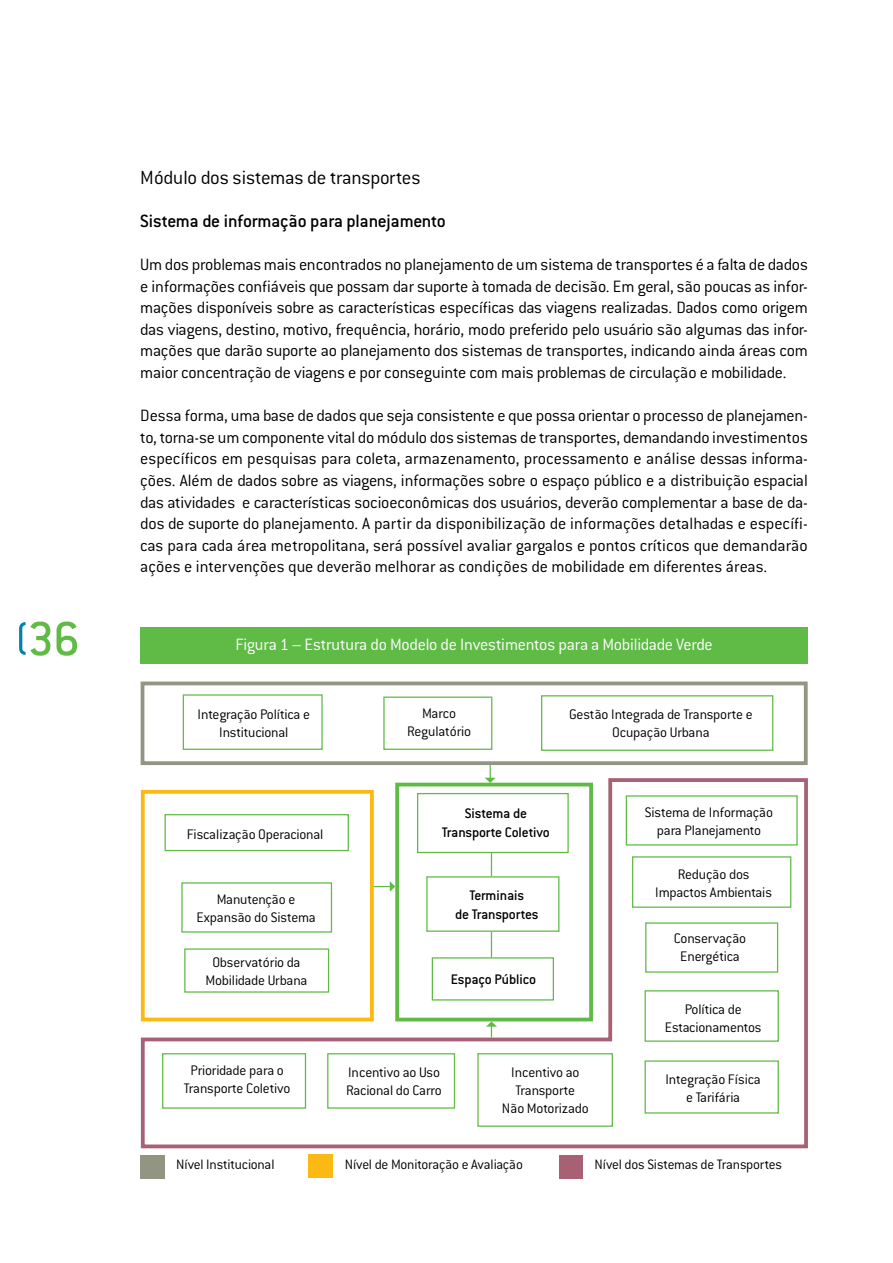
<style>
.page{position:relative;width:893px;height:1263px;background:#fff}
.page>*{position:absolute;margin:0;border:0;box-sizing:border-box;transform-origin:0 0}
.t1{font:500 52.5px "Conduit ITC";color:#5fbb46}
.t2{font:300 21px "Conduit ITC";letter-spacing:-.015em;color:#000}
.t3{font:500 19.5px "Conduit ITC";letter-spacing:-.015em;color:#000}
.t4{font:300 18px/21.6px "Conduit ITC";letter-spacing:-.01em;color:#000;text-align:justify}
.t5{font:300 18px "Conduit ITC";letter-spacing:-.015em;color:#fff}
.t6{font:300 15.15px/18.3px "Conduit ITC";letter-spacing:-.015em;color:#000;text-align:center}
.t7{font:500 15.15px/18.3px "Conduit ITC";letter-spacing:-.015em;color:#000;text-align:center}
.t8{font:300 15px "Conduit ITC";letter-spacing:-.015em;color:#000}
</style>
<div class="page">
<svg style="left:19px;top:622px;width:7px;height:33px"></svg>
<div style="left:141px;top:681px;width:667px;height:84px;border:4px solid #939583"></div>
<div style="left:183px;top:694px;width:140px;height:56px;border:1px solid #5fbb46"></div>
<div style="left:383px;top:696px;width:109px;height:54px;border:1px solid #5fbb46"></div>
<div style="left:541px;top:695px;width:232px;height:56px;border:1px solid #5fbb46"></div>
<svg style="left:140px;top:778px;width:668px;height:371px"></svg>
<div style="left:395px;top:783px;width:198px;height:238px;border:4px solid #5fbb46"></div>
<svg style="left:491px;top:853px;width:1px;height:23px"></svg>
<svg style="left:491px;top:932px;width:1px;height:25px"></svg>
<svg style="left:374px;top:881px;width:21px;height:11px"></svg>
<svg style="left:485px;top:765px;width:11px;height:18px"></svg>
<svg style="left:486px;top:1021px;width:11px;height:16px"></svg>
<div style="left:140px;top:1155px;width:25px;height:23px;background:#939583"></div>
<div style="left:308px;top:1155px;width:25px;height:23px;background:#fdb913"></div>
<div style="left:559px;top:1155px;width:24px;height:23px;background:#a86174"></div>
<div style="left:140px;top:627px;width:668px;height:37px;background:#5fbb46"></div>
<h1 class="t1" style="left:28px;top:609px;width:54px">36</h1>
<p class="t2" style="left:140px;top:166px;width:282px">Módulo dos sistemas de transportes</p>
<p class="t3" style="left:140px;top:210px;width:307px">Sistema de informação para planejamento</p>
<p class="t4" style="left:140px;top:254px;width:669px">Um dos problemas mais encontrados no planejamento de um sistema de transportes é a falta de dados e informações confiáveis que possam dar suporte à tomada de decisão. Em geral, são poucas as infor&shy;mações disponíveis sobre as características específicas das viagens realizadas. Dados como origem das viagens, destino, motivo, frequência, horário, modo preferido pelo usuário são algumas das infor&shy;mações que darão suporte ao planejamento dos sistemas de transportes, indicando ainda áreas com maior concentração de viagens e por conseguinte com mais problemas de circulação e mobilidade.</p>
<p class="t4" style="left:140px;top:405px;width:669px">Dessa forma, uma base de dados que seja consistente e que possa orientar o processo de planejamen&shy;to, torna-se um componente vital do módulo dos sistemas de transportes, demandando investimentos específicos em pesquisas para coleta, armazenamento, processamento e análise dessas informa&shy;ções. Além de dados sobre as viagens, informações sobre o espaço público e a distribuição espacial das atividades e características socioeconômicas dos usuários, deverão complementar a base de da&shy;dos de suporte do planejamento. A partir da disponibilização de informações detalhadas e específi&shy;cas para cada área metropolitana, será possível avaliar gargalos e pontos críticos que demandarão ações e intervenções que deverão melhorar as condições de mobilidade em diferentes áreas.</p>
<p class="t5" style="left:235px;top:635px;width:479px">Figura 1 – Estrutura do Modelo de Investimentos para a Mobilidade Verde</p>
<p class="t6" style="left:198px;top:705px;width:114px">Integração Política e<br>Institucional</p>
<p class="t6" style="left:407px;top:704px;width:65px">Marco<br>Regulatório</p>
<p class="t6" style="left:569px;top:705px;width:185px">Gestão Integrada de Transporte e<br>Ocupação Urbana</p>
<p class="t7" style="left:465px;top:804px;width:64px">Sistema de</p>
<p class="t6" style="left:187px;top:825px;width:138px">Fiscalização Operacional</p>
<p class="t7" style="left:442px;top:822px;width:109px">Transporte Coletivo</p>
<p class="t6" style="left:196px;top:890px;width:121px">Manutenção e<br>Expansão do Sistema</p>
<p class="t6" style="left:205px;top:953px;width:103px">Observatório da<br>Mobilidade Urbana</p>
<p class="t6" style="left:184px;top:1061px;width:108px">Prioridade para o<br>Transporte Coletivo</p>
<p class="t7" style="left:455px;top:886px;width:85px">Terminais<br>de Transportes</p>
<p class="t7" style="left:451px;top:970px;width:87px">Espaço Público</p>
<p class="t6" style="left:346px;top:1063px;width:97px;text-align:left">Incentivo ao Uso<br>Racional do Carro</p>
<p class="t6" style="left:502px;top:1063px;width:88px">Incentivo ao<br>Transporte<br>Não Motorizado</p>
<p class="t6" style="left:645px;top:803px;width:130px">Sistema de Informação para Planejamento</p>
<p class="t6" style="left:655px;top:865px;width:118px">Redução dos<br>Impactos Ambientais</p>
<p class="t6" style="left:674px;top:929px;width:74px">Conservação<br>Energética</p>
<p class="t6" style="left:665px;top:1000px;width:98px">Política de<br>Estacionamentos</p>
<p class="t6" style="left:665px;top:1070px;width:97px">Integração Física e Tarifária</p>
<p class="t8" style="left:176px;top:1156px;width:100px">Nível Institucional</p>
<p class="t8" style="left:345px;top:1156px;width:180px">Nível de Monitoração e Avaliação</p>
<p class="t8" style="left:594px;top:1156px;width:189px">Nível dos Sistemas de Transportes</p>
</div>
